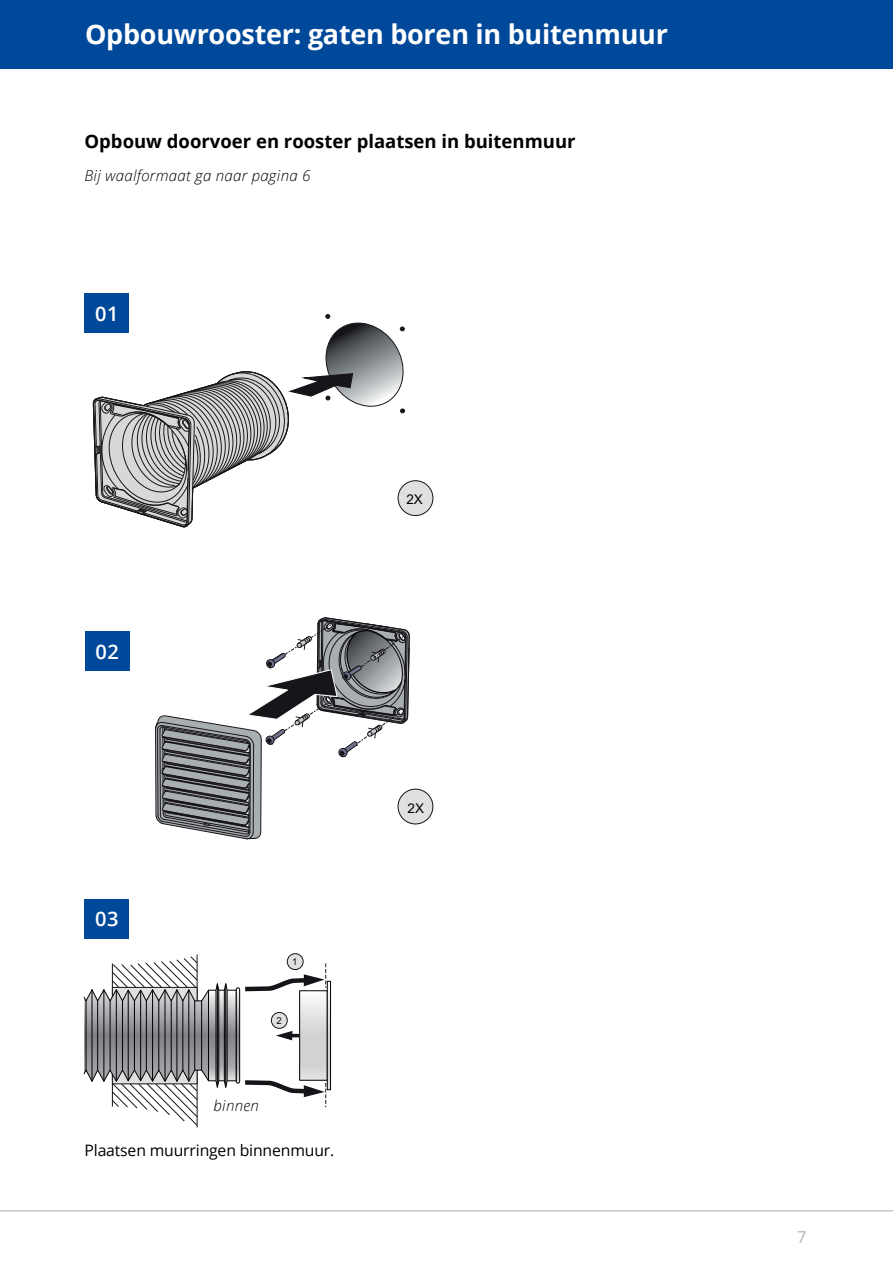
<style>
.page{position:relative;width:893px;height:1263px;background:#fff}
.page>*{position:absolute;margin:0;border:0;box-sizing:border-box;transform-origin:0 0}
.Kop{font:700 27px "Open Sans";letter-spacing:-.01em;color:#fff}
.stapnummer{font:600 20.1px "Open Sans";color:#fff}
.Intro{font:700 18.45px "Open Sans";color:#000}
.t1{font:16.5px "Open Sans";color:#afb6bd}
.Bodytekst{font:15.75px "Open Sans";letter-spacing:-.01em;color:#000}
.Italic_onderschrift{font:italic 300 15px "Open Sans";letter-spacing:.02em;color:#000}
.t2{font:13.5px "Arial";color:#000001}
.t3{font:9.6px "Arial";color:#171419}
</style>
<div class="page">
<hr style="left:0;top:1210px;width:893px;height:1px;background:#a8a9ad">
<div style="left:398px;top:789px;width:35px;height:35px;background:#dfe1e1;border-radius:50%"></div>
<div style="left:398px;top:789px;width:35px;height:35px;border:1px solid #18151a;border-radius:50%"></div>
<svg style="left:155px;top:617px;width:255px;height:222px"></svg>
<div style="left:85px;top:631px;width:45px;height:40px;background:#004899"></div>
<div style="left:85px;top:899px;width:44px;height:39px;background:#004899"></div>
<div style="left:398px;top:481px;width:35px;height:34px;background:#dfe1e1;border-radius:50%"></div>
<div style="left:398px;top:480px;width:35px;height:36px;border:1px solid #18151a;border-radius:50%"></div>
<svg style="left:93px;top:314px;width:316px;height:214px"></svg>
<svg style="left:276px;top:1031px;width:23px;height:9px"></svg>
<hr style="left:197px;top:954px;width:1px;height:173px;background:#171419">
<svg style="left:301px;top:1000px;width:25px;height:79px;background:#dadbdd"></svg>
<div style="left:299px;top:990px;width:29px;height:91px;border:1px solid #000001"></div>
<div style="left:327px;top:981px;width:4px;height:109px;border:1px solid #000001"></div>
<svg style="left:210px;top:993px;width:25px;height:86px"></svg>
<div style="left:236px;top:987px;width:4px;height:96px;border:1px solid #000001;border-radius:2px"></div>
<svg style="left:215px;top:983px;width:13px;height:105px"></svg>
<hr style="left:225px;top:984px;width:1px;height:103px;background:#000001">
<svg style="left:83px;top:956px;width:126px;height:170px"></svg>
<hr style="left:128px;top:990px;width:1px;height:91px;background:#000001">
<hr style="left:122px;top:1001px;width:1px;height:69px;background:#000001">
<hr style="left:116px;top:990px;width:1px;height:91px;background:#000001">
<hr style="left:110px;top:1001px;width:1px;height:69px;background:#000001">
<hr style="left:103px;top:990px;width:1px;height:91px;background:#000001">
<hr style="left:97px;top:1001px;width:1px;height:69px;background:#000001">
<hr style="left:92px;top:990px;width:1px;height:91px;background:#000001">
<hr style="left:86px;top:1001px;width:1px;height:69px;background:#000001">
<svg style="left:245px;top:963px;width:81px;height:28px"></svg>
<svg style="left:245px;top:1080px;width:81px;height:27px"></svg>
<div style="left:287px;top:954px;width:16px;height:15px;background:#dfe1e1;border-radius:50%"></div>
<div style="left:287px;top:953px;width:16px;height:17px;border:1px solid #171419;border-radius:50%"></div>
<div style="left:271px;top:1012px;width:16px;height:16px;background:#dfe1e1;border-radius:50%"></div>
<div style="left:271px;top:1012px;width:17px;height:17px;border:1px solid #171419;border-radius:50%"></div>
<div style="left:85px;top:293px;width:44px;height:40px;background:#004899"></div>
<div style="left:0;top:0;width:893px;height:68px;background:#004899"></div>
<p class="Kop" style="left:85px;top:15px;width:584px">Opbouwrooster: gaten boren in buitenmuur</p>
<p class="Intro" style="left:85px;top:129px;width:493px">Opbouw doorvoer en rooster plaatsen in buitenmuur</p>
<p class="Italic_onderschrift" style="left:85px;top:165px;width:227px">Bij waalformaat ga naar pagina 6</p>
<p class="stapnummer" style="left:95px;top:300px;width:25px">01</p>
<p class="stapnummer" style="left:96px;top:638px;width:25px">02</p>
<p class="stapnummer" style="left:95px;top:905px;width:25px">03</p>
<p class="t3" style="left:292px;top:955px;width:7px">1</p>
<p class="t3" style="left:277px;top:1014px;width:7px">2</p>
<p class="Italic_onderschrift" style="left:214px;top:1095px;width:47px">binnen</p>
<p class="Bodytekst" style="left:85px;top:1139px;width:251px">Plaatsen muurringen binnenmuur.</p>
<p class="t2" style="left:406px;top:489px;width:18px">2X</p>
<p class="t2" style="left:408px;top:799px;width:18px">2X</p>
<p class="t1" style="left:797px;top:1225px;width:11px">7</p>
</div>
